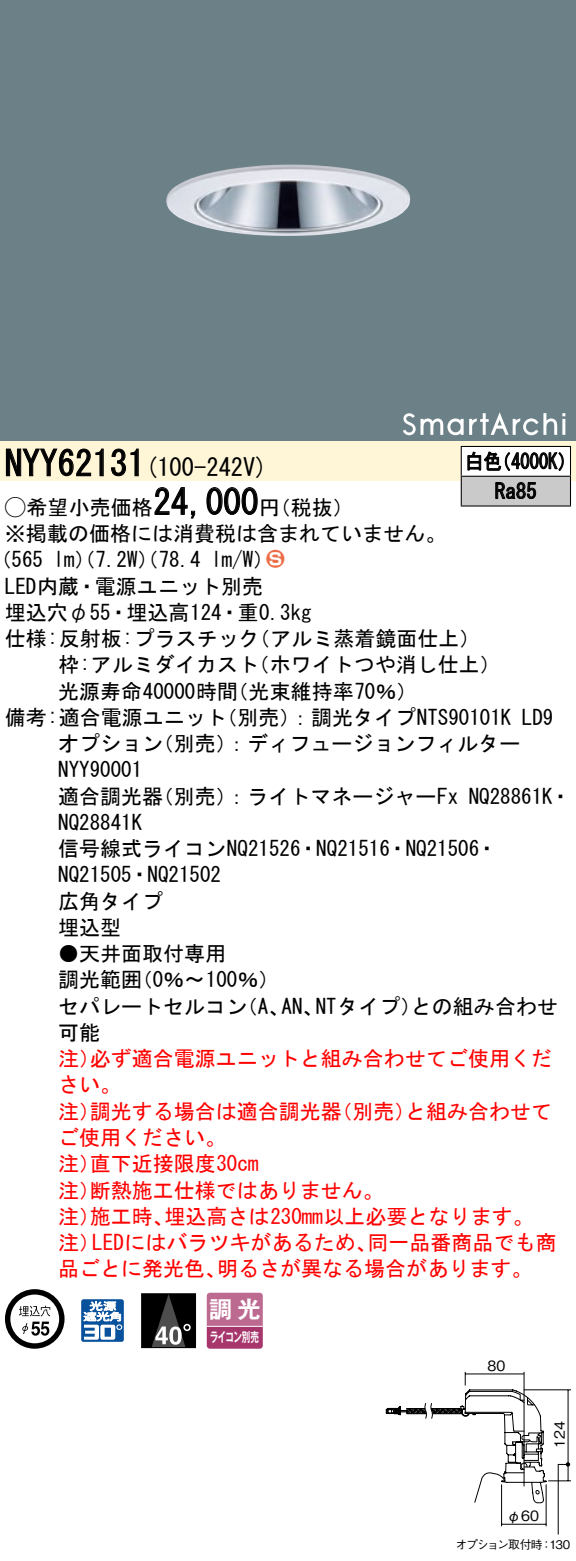
<style>
.page{position:relative;width:576px;height:1561px;background:#fff}
.page>*{position:absolute;margin:0;border:0;box-sizing:border-box;transform-origin:0 0}
.t1{font:35px "MS Gothic";color:#000}
.t2{font:24.5px "MS Gothic";color:#000}
.t3{font:23.1px "Gothic MB101 Pro De Bold 90 pv RKSJ H";color:#fff}
.t4{font:21px/26.2px "MS Gothic";color:#000}
.t5{font:21px/26.2px "MS Gothic";color:#f00}
.t6{font:21px/29.8px "MS Gothic";color:#000;scale:.88 1}
.t7{font:21px "Ford Classification 1";color:#ed6d48}
.t8{font:14px "Gothic BBB Pro Medium 90 msp RKSJ H";color:#000}
.t9{font:13.3px "Gothic MB101 Pro De Bold 90 pv RKSJ H";letter-spacing:-.05em;color:#fff;scale:.65 1}
.t10{font:11.9px "Gothic BBB Pro Medium 90 msp RKSJ H";letter-spacing:-.075em;color:#000}
.s1{font-family:"Ford Classification 1"}
.s2{color:#fff}
</style>
<div class="page">
<div style="left:0;top:0;width:575px;height:411px;background:#6c8087"></div>
<img style="left:166px;top:164px;width:244px;height:72px">
<div style="left:0;top:411px;width:575px;height:30px;background:#6c8087"></div>
<svg style="left:403px;top:413px;width:60px;height:22px"></svg>
<svg style="left:469px;top:412px;width:96px;height:23px"></svg>
<div style="left:0;top:441px;width:575px;height:40px;background:#fff5d7"></div>
<svg style="left:6px;top:448px;width:98px;height:29px"></svg>
<svg style="left:111px;top:448px;width:28px;height:29px"></svg>
<svg style="left:154px;top:487px;width:42px;height:32px"></svg>
<svg style="left:206px;top:487px;width:52px;height:28px"></svg>
<svg style="left:5px;top:1289px;width:59px;height:59px"></svg>
<svg style="left:81px;top:1299px;width:43px;height:42px"></svg>
<div style="left:141px;top:1293px;width:54px;height:54px;background:#000"></div>
<svg style="left:152px;top:1295px;width:37px;height:50px"></svg>
<div style="left:141px;top:1293px;width:55px;height:54px;border:1px solid #000"></div>
<svg style="left:206px;top:1292px;width:56px;height:56px;background:#b65c87"></svg>
<hr style="left:207px;top:1325px;width:55px;height:1px;background:#fff">
<div style="left:461px;top:446px;width:109px;height:30px;background:#fff"></div>
<div style="left:461px;top:476px;width:109px;height:30px;background:#cacaca"></div>
<hr style="left:460px;top:446px;width:110px;height:1px;background:#000">
<hr style="left:569px;top:447px;width:2px;height:29px;background:#000">
<hr style="left:460px;top:475px;width:110px;height:2px;background:#000">
<svg style="left:460px;top:447px;width:1px;height:58px"></svg>
<hr style="left:569px;top:477px;width:2px;height:28px;background:#000">
<hr style="left:460px;top:505px;width:110px;height:1px;background:#000">
<svg style="left:467px;top:451px;width:96px;height:20px"></svg>
<svg style="left:495px;top:482px;width:41px;height:17px"></svg>
<svg style="left:385px;top:1371px;width:185px;height:164px"></svg>
<h1 class="t1" style="left:5px;top:446px;width:142px">NYY62131</h1>
<p class="t6" style="left:494px;top:446px;width:49px;text-indent:-30px">白色<br>Ra85</p>
<p class="t6" style="left:492px;top:446px;width:96px">（4000 (K</p>
<p class="t2" style="left:145px;top:455px;width:124px">(100-242 (V</p>
<h1 class="t1" style="left:153px;top:484px;width:106px">24,000</h1>
<p class="t4" style="left:5px;top:493px;width:442px"><span class="s1">A</span>希望小売価格<br>※掲載の価格には消費税は含まれていません。</p>
<p class="t7" style="left:266px;top:548px;width:19px">2<span class="s2">3</span></p>
<p class="t4" style="left:259px;top:494px;width:96px">（円税抜(</p>
<p class="t4" style="left:211px;top:546px;width:64px">l m (W/</p>
<p class="t4" style="left:-9px;top:546px;width:54px">（565</p>
<p class="t4" style="left:5px;top:573px;width:259px">LED内蔵・電源ユニット別売</p>
<p class="t4" style="left:5px;top:599px;width:308px">埋込穴φ55・埋込高124・重0.3kg</p>
<p class="t4" style="left:249px;top:625px;width:233px">（アルミ蒸着鏡面仕上(</p>
<p class="t4" style="left:54px;top:546px;width:149px">lm）（7.2 ）（W 78.4</p>
<p class="t4" style="left:248px;top:625px;width:253px;text-indent:-243px">仕様:反射板:プラスチック<br>（ホワイトつや消し仕上(</p>
<p class="t4" style="left:227px;top:651px;width:191px;text-indent:-169px">枠:アルミダイカスト<br>（光束維持率70％(</p>
<p class="t4" style="left:58px;top:678px;width:181px">光源寿命40000時間</p>
<p class="t4" style="left:216px;top:704px;width:296px">（別売：）調光タイプNTS90101K</p>
<p class="t4" style="left:153px;top:704px;width:369px;text-indent:-148px">備考:適合電源ユニット<br>（別売：）ディフュージョンフィルター</p>
<p class="t4" style="left:521px;top:704px;width:33px">LD9</p>
<p class="t4" style="left:58px;top:730px;width:106px">オプション<br>NYY90001</p>
<p class="t4" style="left:153px;top:783px;width:307px">（別売：）ライトマネージャーFx</p>
<p class="t4" style="left:58px;top:783px;width:441px">適合調光器<br>NQ28841K<br>信号線式ライコンNQ21526・NQ21516・NQ21506・<br>NQ21505・NQ21502<br>広角タイプ<br>埋込型</p>
<p class="t4" style="left:132px;top:940px;width:149px;text-indent:-73px">●天井面取付専用<br>)0％〜100％(</p>
<p class="t4" style="left:468px;top:783px;width:104px">NQ28861 ・K</p>
<p class="t4" style="left:58px;top:966px;width:85px">調光範囲</p>
<p class="t4" style="left:315px;top:993px;width:107px">NTタイプ）</p>
<p class="t4" style="left:411px;top:993px;width:148px">との組み合わせ</p>
<p class="t4" style="left:58px;top:993px;width:190px">セパレートセルコン可能</p>
<p class="t5" style="left:90px;top:1045px;width:463px">必ず適合電源ユニットと組み合わせてご使用くだ</p>
<p class="t4" style="left:237px;top:993px;width:54px">（、A</p>
<p class="t4" style="left:281px;top:993px;width:43px">AN、</p>
<p class="t5" style="left:58px;top:1045px;width:64px">注）さい。</p>
<p class="t5" style="left:90px;top:1098px;width:253px">調光する場合は適合調光器</p>
<p class="t5" style="left:331px;top:1098px;width:85px">（別売）</p>
<p class="t5" style="left:405px;top:1098px;width:148px">と組み合わせて</p>
<p class="t5" style="left:58px;top:1098px;width:43px">注）</p>
<p class="t5" style="left:58px;top:1124px;width:169px">ご使用ください。</p>
<p class="t5" style="left:90px;top:1150px;width:170px">直下近接限度30cm</p>
<p class="t5" style="left:90px;top:1150px;width:295px;text-indent:-32px">注）<br>断熱施工仕様ではありません。</p>
<p class="t5" style="left:58px;top:1176px;width:43px">注）</p>
<p class="t5" style="left:164px;top:1203px;width:370px">埋込高さは230mm以上必要となります。</p>
<p class="t5" style="left:90px;top:1203px;width:85px">施工時、</p>
<p class="t5" style="left:58px;top:1203px;width:43px">注）</p>
<p class="t5" style="left:92px;top:1229px;width:286px">LEDにはバラツキがあるため、</p>
<p class="t5" style="left:367px;top:1229px;width:190px">同一品番商品でも商</p>
<p class="t5" style="left:58px;top:1229px;width:43px">注）</p>
<p class="t5" style="left:58px;top:1255px;width:169px">品ごとに発光色、</p>
<p class="t5" style="left:217px;top:1255px;width:317px">明るさが異なる場合があります。</p>
<p class="t3" style="left:209px;top:1290px;width:53px">調光</p>
<p class="t9" style="left:210px;top:1326px;width:77px">ライコン別売</p>
<p class="t8" style="left:487px;top:1354px;width:19px">80</p>
<p class="t8" style="left:548px;top:1447px;width:28px;rotate:-90deg">124</p>
<p class="t8" style="left:506px;top:1504px;width:33px">φ60</p>
<p class="t10" style="left:455px;top:1534px;width:89px">オプション取付時</p>
<p class="t10" style="left:540px;top:1534px;width:31px">：130</p>
</div>
